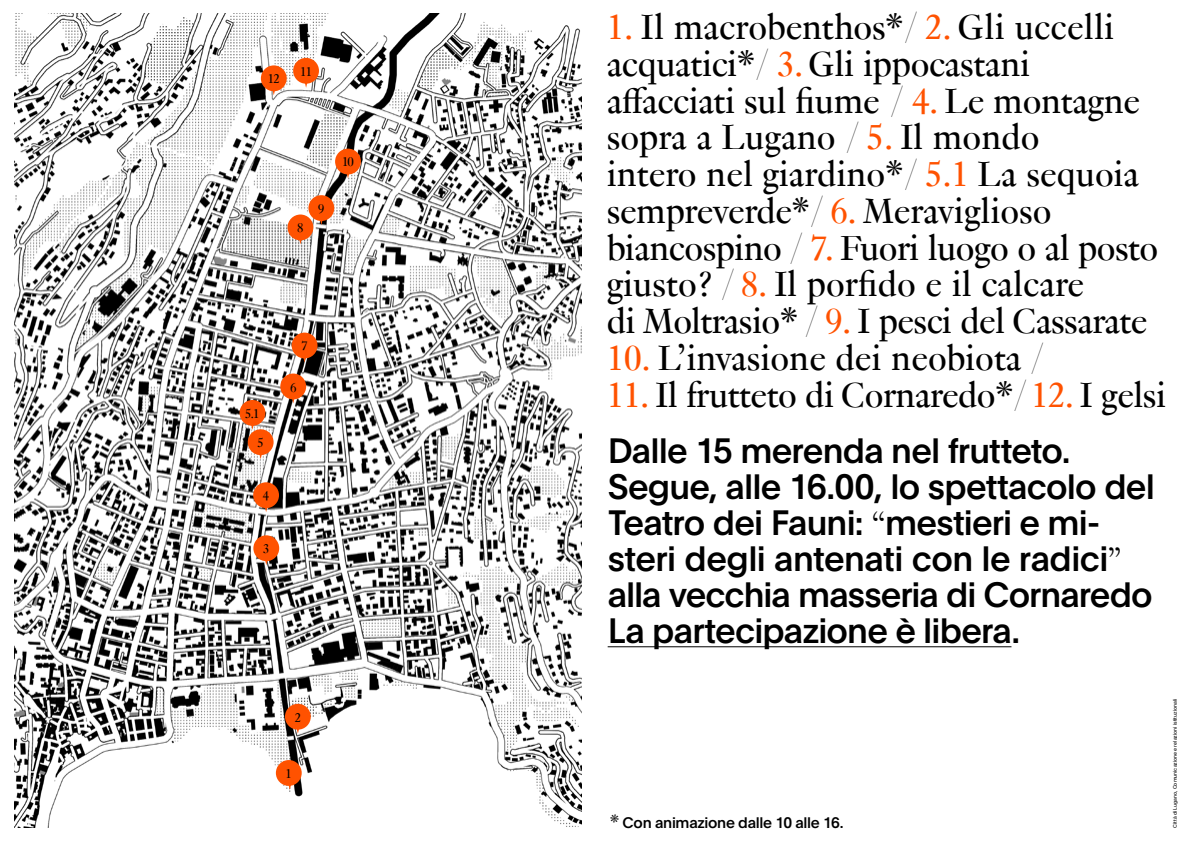
<style>
.page{position:relative;width:1191px;height:842px;background:#fff}
.page>*{position:absolute;margin:0;border:0;box-sizing:border-box;transform-origin:0 0}
.t1{font:38.3px/36.8px "Genath";letter-spacing:-.01em;color:#000}
.t2{font:500 34.5px/36px "Plain";letter-spacing:-.025em;color:#000}
.t3{font:500 15px "Plain";letter-spacing:-.02em;color:#000}
.t4{font:13.9px "Genath";color:#000}
.t5{font:5px "Plain";letter-spacing:.01em;color:#000}
.s1{color:#ff5200}
.s2{font-family:"Plain Skeleton"}
.s3{font-family:"Genath";font-weight:300}
.s4{font-family:"Genath";font-weight:400;font-size:20px}
</style>
<div class="page">
<img style="left:14px;top:14px;width:567px;height:814px">
<div style="left:276px;top:760px;width:26px;height:26px;background:#ff5200;border-radius:50%"></div>
<div style="left:285px;top:704px;width:26px;height:26px;background:#ff5200;border-radius:50%"></div>
<div style="left:253px;top:535px;width:26px;height:26px;background:#ff5200;border-radius:50%"></div>
<div style="left:253px;top:482px;width:26px;height:26px;background:#ff5200;border-radius:50%"></div>
<div style="left:248px;top:429px;width:25px;height:26px;background:#ff5200;border-radius:50%"></div>
<div style="left:239px;top:400px;width:26px;height:26px;background:#ff5200;border-radius:50%"></div>
<div style="left:280px;top:373px;width:26px;height:26px;background:#ff5200;border-radius:50%"></div>
<div style="left:292px;top:333px;width:25px;height:25px;background:#ff5200;border-radius:50%"></div>
<div style="left:287px;top:214px;width:26px;height:26px;background:#ff5200;border-radius:50%"></div>
<div style="left:308px;top:195px;width:26px;height:26px;background:#ff5200;border-radius:50%"></div>
<div style="left:335px;top:149px;width:26px;height:25px;background:#ff5200;border-radius:50%"></div>
<div style="left:261px;top:65px;width:26px;height:26px;background:#ff5200;border-radius:50%"></div>
<div style="left:293px;top:58px;width:26px;height:26px;background:#ff5200;border-radius:50%"></div>
<svg style="left:285px;top:784px;width:9px;height:6px"></svg>
<svg style="left:293px;top:728px;width:10px;height:6px"></svg>
<svg style="left:261px;top:560px;width:10px;height:5px"></svg>
<svg style="left:261px;top:507px;width:10px;height:5px"></svg>
<svg style="left:256px;top:454px;width:9px;height:5px"></svg>
<svg style="left:248px;top:425px;width:9px;height:5px"></svg>
<svg style="left:288px;top:398px;width:10px;height:5px"></svg>
<svg style="left:300px;top:357px;width:9px;height:5px"></svg>
<svg style="left:296px;top:239px;width:9px;height:5px"></svg>
<svg style="left:316px;top:220px;width:10px;height:5px"></svg>
<svg style="left:343px;top:173px;width:10px;height:6px"></svg>
<svg style="left:269px;top:90px;width:9px;height:5px"></svg>
<svg style="left:301px;top:82px;width:10px;height:6px"></svg>
<hr style="left:607px;top:646px;width:404px;height:1px;background:#000">
<p class="t4" style="left:268px;top:69px;width:14px">12</p>
<p class="t4" style="left:300px;top:61px;width:13px">11</p>
<p class="t4" style="left:297px;top:218px;width:8px">8</p>
<p class="t4" style="left:318px;top:199px;width:8px">9</p>
<p class="t4" style="left:342px;top:152px;width:13px">10</p>
<p class="t4" style="left:245px;top:403px;width:16px">5.1</p>
<p class="t4" style="left:257px;top:433px;width:8px">5</p>
<p class="t4" style="left:263px;top:486px;width:8px">4</p>
<p class="t4" style="left:263px;top:539px;width:8px">3</p>
<p class="t4" style="left:301px;top:336px;width:8px">7</p>
<p class="t4" style="left:290px;top:378px;width:8px">6</p>
<p class="t4" style="left:295px;top:707px;width:8px">2</p>
<p class="t4" style="left:285px;top:763px;width:8px">1</p>
<p class="t1" style="left:606px;top:6px;width:553px"><span class="s1">1.</span> Il macrobenthos*<span class="s2">/</span> <span class="s1">2.</span> Gli uccelli acquatici*<span class="s2">/</span> <span class="s1">3.</span> Gli ippocastani affacciati sul fiume <span class="s2">/</span> <span class="s1">4.</span> Le montagne sopra a Lugano <span class="s2">/</span> <span class="s1">5.</span> Il mondo<br>intero nel giardino*<span class="s2">/</span> <span class="s1">5.1</span> La sequoia sempreverde*<span class="s2">/</span> <span class="s1">6.</span> Meraviglioso biancospino <span class="s2">/</span> <span class="s1">7.</span> Fuori luogo o al posto giusto? <span class="s2">/</span> <span class="s1">8.</span> Il porfido e il calcare<br>di Moltrasio* <span class="s2">/</span> <span class="s1">9.</span> I pesci del Cassarate</p>
<p class="t1" style="left:606px;top:337px;width:439px"><span class="s1">10.</span> L’invasione dei neobiota <span class="s2">/</span></p>
<p class="t1" style="left:606px;top:374px;width:561px"><span class="s1">11.</span> Il frutteto di Cornaredo*<span class="s2">/</span> <span class="s1">12.</span> I gelsi</p>
<p class="t2" style="left:607px;top:431px;width:549px">Dalle 15 merenda nel frutteto.<br>Segue, alle 16.00, lo spettacolo del Teatro dei Fauni: <span class="s3">“</span>mestieri e mi&shy;steri degli antenati con le radici<span class="s3">” </span>alla vecchia masseria di Cornaredo La partecipazione è libera.</p>
<p class="t3" style="left:609px;top:812px;width:235px"><span class="s4">*</span> Con animazione dalle 10 alle 16.</p>
<p class="t5" style="left:1171px;top:828px;width:131px;rotate:-90deg">Città di Lugano, Comunicazione e relazioni istituzionali</p>
</div>
